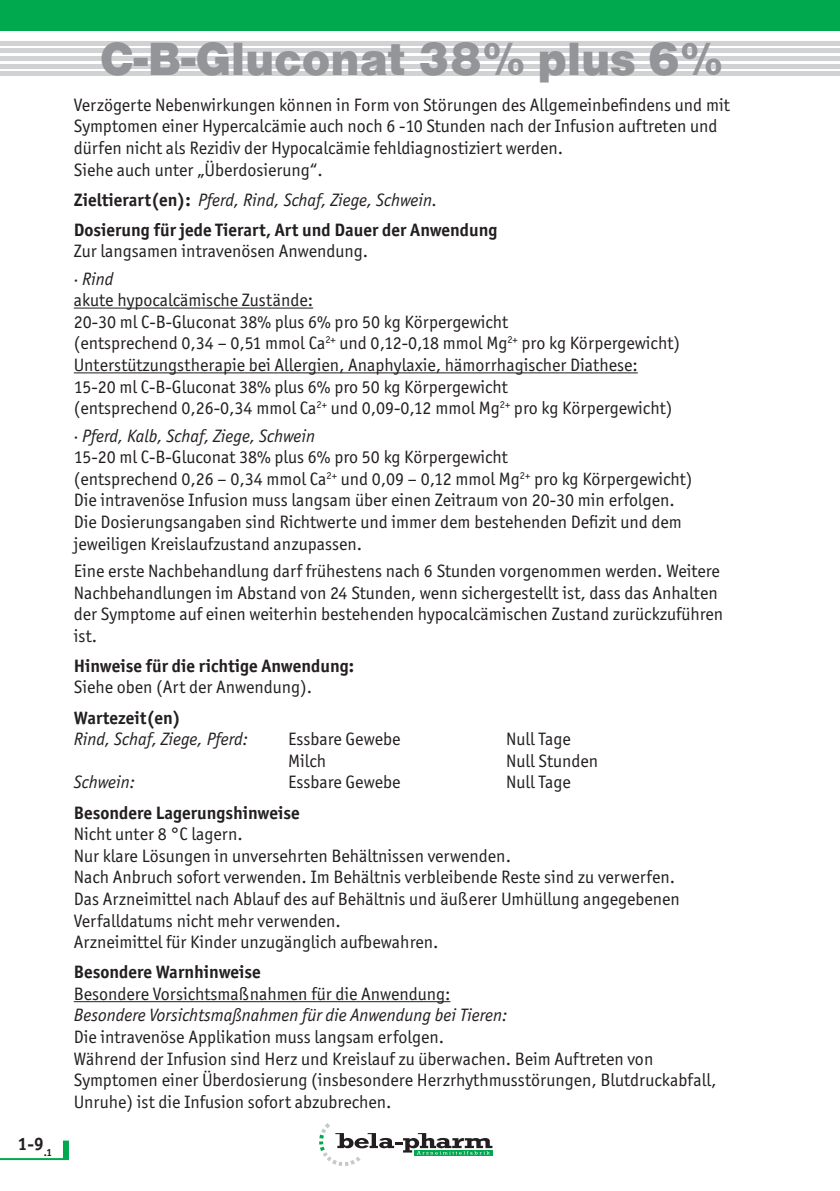
<style>
.page{position:relative;width:840px;height:1191px;background:#fff}
.page>*{position:absolute;margin:0;border:0;box-sizing:border-box;transform-origin:0 0}
.Produktname{font:48px "Nimbus San D Blac";color:#939598}
.Fließtext{font:18px/21.6px "Officina San Itc T";color:#231f20}
.Ü-Absatz{font:700 18px/21.6px "Officina San Itc T";color:#231f20}
.Fließtext-2{font:italic 18px "Officina San Itc T";color:#231f20}
.Ü-Absatz-2{font:italic 18px "Officina San Itc T";color:#231f20}
.s1{font-weight:700;font-style:normal}
.s2{font-weight:400}
</style>
<div class="page">
<svg style="left:319px;top:1123px;width:173px;height:43px"></svg>
<div style="left:63px;top:1140px;width:6px;height:18px;background:#00a94e"></div>
<hr style="left:0;top:1158px;width:69px;height:2px;background:#00a94e">
<hr style="left:0;top:41px;width:839px;height:4px;background:#d1d2d4">
<hr style="left:0;top:49px;width:839px;height:4px;background:#d1d2d4">
<hr style="left:0;top:56px;width:839px;height:4px;background:#d1d2d4">
<hr style="left:0;top:64px;width:839px;height:4px;background:#d1d2d4">
<hr style="left:0;top:72px;width:839px;height:4px;background:#d1d2d4">
<div style="left:0;top:0;width:839px;height:31px;background:#00a94e"></div>
<hr style="left:74px;top:307px;width:239px;height:1px;background:#231f20">
<hr style="left:74px;top:372px;width:563px;height:1px;background:#231f20">
<hr style="left:74px;top:1001px;width:376px;height:1px;background:#231f20">
<p class="Ü-Absatz" style="left:18px;top:1132px;width:36px">1-9<sub>.1</sub></p>
<p class="Produktname" style="left:100px;top:31px;width:624px">C-B-Gluconat 38% plus 6%</p>
<p class="Fließtext" style="left:74px;top:94px;width:657px">Verzögerte Nebenwirkungen können in Form von Störungen des Allgemeinbefindens und mit<br>Symptomen einer Hypercalcämie auch noch 6 -10 Stunden nach der Infusion auftreten und dürfen nicht als Rezidiv der Hypocalcämie fehldiagnostiziert werden.</p>
<p class="Fließtext" style="left:74px;top:159px;width:250px">Siehe auch unter „Überdosierung“.</p>
<p class="Ü-Absatz-2" style="left:74px;top:189px;width:365px"><span class="s1">Zieltierart(en):</span> Pferd, Rind, Schaf, Ziege, Schwein.</p>
<p class="Ü-Absatz" style="left:74px;top:219px;width:425px">Dosierung für jede Tierart, Art und Dauer der Anwendung</p>
<p class="Fließtext" style="left:74px;top:240px;width:295px">Zur langsamen intravenösen Anwendung.</p>
<p class="Fließtext-2" style="left:74px;top:268px;width:41px">· Rind</p>
<p class="Fließtext" style="left:74px;top:289px;width:241px">akute hypocalcämische Zustände:</p>
<p class="Fließtext" style="left:74px;top:311px;width:435px">20-30 ml C-B-Gluconat 38% plus 6% pro 50 kg Körpergewicht</p>
<p class="Fließtext" style="left:74px;top:332px;width:607px">(entsprechend 0,34 – 0,51 mmol Ca<sup>2+</sup> und 0,12-0,18 mmol Mg<sup>2+</sup> pro kg Körpergewicht)</p>
<p class="Fließtext" style="left:74px;top:354px;width:565px">Unterstützungstherapie bei Allergien, Anaphylaxie, hämorrhagischer Diathese:</p>
<p class="Fließtext" style="left:74px;top:376px;width:435px">15-20 ml C-B-Gluconat 38% plus 6% pro 50 kg Körpergewicht</p>
<p class="Fließtext" style="left:74px;top:397px;width:599px">(entsprechend 0,26-0,34 mmol Ca<sup>2+</sup> und 0,09-0,12 mmol Mg<sup>2+</sup> pro kg Körpergewicht)</p>
<p class="Fließtext-2" style="left:74px;top:425px;width:243px">· Pferd, Kalb, Schaf, Ziege, Schwein</p>
<p class="Fließtext" style="left:74px;top:446px;width:435px">15-20 ml C-B-Gluconat 38% plus 6% pro 50 kg Körpergewicht</p>
<p class="Fließtext" style="left:74px;top:468px;width:620px">(entsprechend 0,26 – 0,34 mmol Ca<sup>2+</sup> und 0,09 – 0,12 mmol Mg<sup>2+</sup> pro kg Körpergewicht)</p>
<p class="Fließtext" style="left:74px;top:489px;width:602px">Die intravenöse Infusion muss langsam über einen Zeitraum von 20-30 min erfolgen.</p>
<p class="Fließtext" style="left:74px;top:511px;width:609px">Die Dosierungsangaben sind Richtwerte und immer dem bestehenden Defizit und dem jeweiligen Kreislaufzustand anzupassen.</p>
<p class="Fließtext" style="left:74px;top:560px;width:650px">Eine erste Nachbehandlung darf frühestens nach 6 Stunden vorgenommen werden. Weitere Nachbehandlungen im Abstand von 24 Stunden, wenn sichergestellt ist, dass das Anhalten der Symptome auf einen weiterhin bestehenden hypocalcämischen Zustand zurückzuführen ist.</p>
<p class="Ü-Absatz" style="left:74px;top:655px;width:281px">Hinweise für die richtige Anwendung:<br><span class="s2">Siehe oben (Art der Anwendung).</span></p>
<p class="Ü-Absatz" style="left:74px;top:706px;width:108px">Wartezeit(en)</p>
<p class="Fließtext-2" style="left:74px;top:729px;width:176px">Rind, Schaf, Ziege, Pferd:</p>
<p class="Fließtext" style="left:288px;top:728px;width:114px">Essbare Gewebe</p>
<p class="Fließtext" style="left:506px;top:728px;width:66px">Null Tage</p>
<p class="Fließtext" style="left:288px;top:750px;width:40px">Milch</p>
<p class="Fließtext" style="left:506px;top:750px;width:93px">Null Stunden</p>
<p class="Fließtext-2" style="left:74px;top:772px;width:63px">Schwein:</p>
<p class="Fließtext" style="left:288px;top:771px;width:114px">Essbare Gewebe</p>
<p class="Fließtext" style="left:506px;top:771px;width:66px">Null Tage</p>
<p class="Ü-Absatz" style="left:74px;top:801px;width:227px">Besondere Lagerungshinweise</p>
<p class="Fließtext" style="left:74px;top:823px;width:170px">Nicht unter 8 °C lagern.</p>
<p class="Fließtext" style="left:74px;top:844px;width:438px">Nur klare Lösungen in unversehrten Behältnissen verwenden.</p>
<p class="Fließtext" style="left:74px;top:866px;width:602px">Nach Anbruch sofort verwenden. Im Behältnis verbleibende Reste sind zu verwerfen.</p>
<p class="Fließtext" style="left:74px;top:888px;width:607px">Das Arzneimittel nach Ablauf des auf Behältnis und äußerer Umhüllung angegebenen<br>Verfalldatums nicht mehr verwenden.</p>
<p class="Fließtext" style="left:74px;top:931px;width:366px">Arzneimittel für Kinder unzugänglich aufbewahren.</p>
<p class="Ü-Absatz" style="left:74px;top:961px;width:188px">Besondere Warnhinweise</p>
<p class="Fließtext" style="left:74px;top:983px;width:378px">Besondere Vorsichtsmaßnahmen für die Anwendung:</p>
<p class="Fließtext-2" style="left:74px;top:1005px;width:435px">Besondere Vorsichtsmaßnahmen für die Anwendung bei Tieren:</p>
<p class="Fließtext" style="left:74px;top:1026px;width:371px">Die intravenöse Applikation muss langsam erfolgen.</p>
<p class="Fließtext" style="left:74px;top:1047px;width:643px">Während der Infusion sind Herz und Kreislauf zu überwachen. Beim Auftreten von<br>Symptomen einer Überdosierung (insbesondere Herzrhythmusstörungen, Blutdruckabfall,<br>Unruhe) ist die Infusion sofort abzubrechen.</p>
</div>
